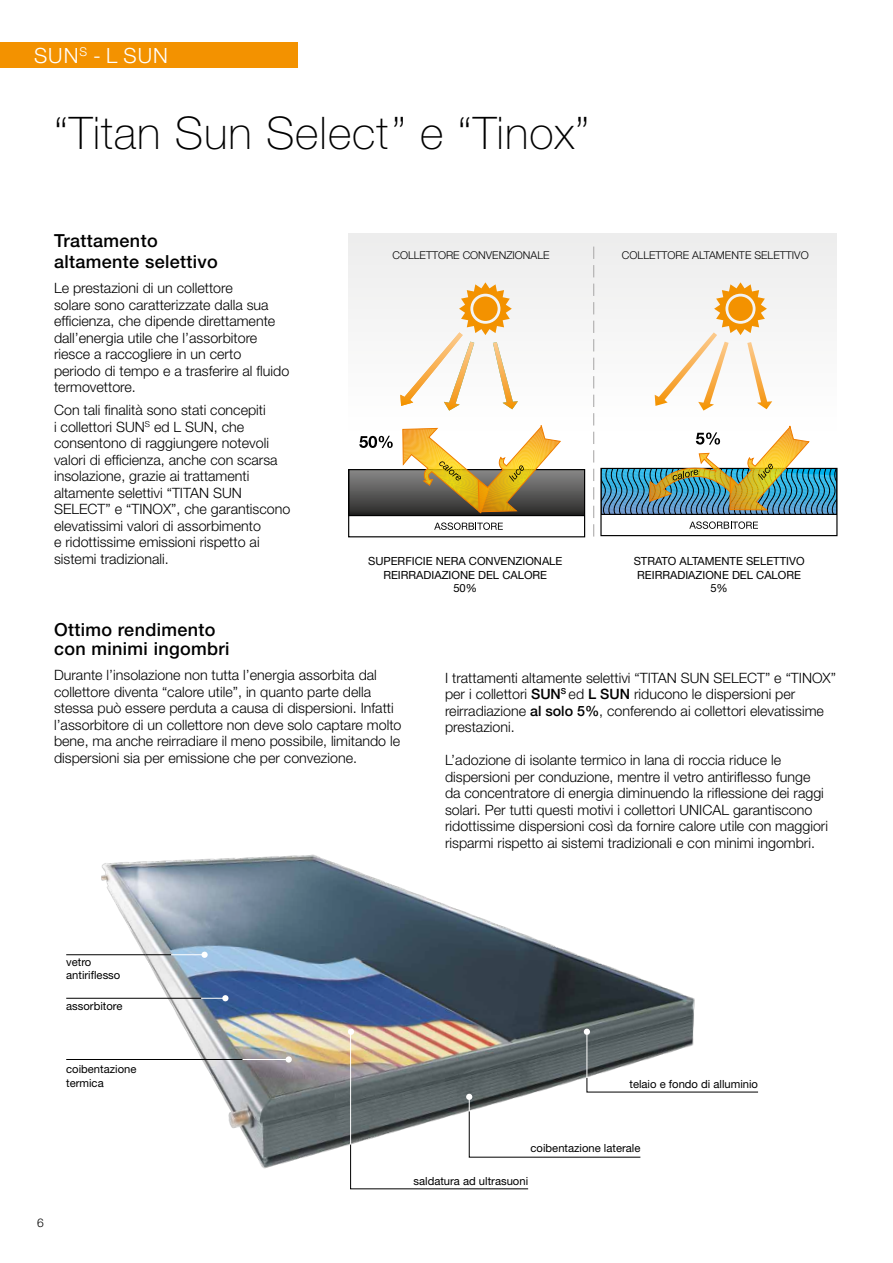
<style>
.page{position:relative;width:893px;height:1263px;background:#fff}
.page>*{position:absolute;margin:0;border:0;box-sizing:border-box;transform-origin:0 0}
.t1{font:100 45px "Helvetica Neue";letter-spacing:.02em;color:#000}
.t2{font:300 21px "Helvetica Neue";letter-spacing:.05em;color:#fff}
.t3{font:500 18px/21.6px "Helvetica Neue";letter-spacing:.02em;color:#000}
.t4{font:300 14.25px/16.5px "Helvetica Neue";color:#000}
.t5{font:300 12px "Helvetica Neue";color:#000}
.t6{font:11.25px/13.5px "Helvetica Neue";color:#000;text-align:center}
.t7{font:300 10.8px "Helvetica Neue";color:#000}
.s1{font-weight:500}
</style>
<div class="page">
<div style="left:0;top:42px;width:298px;height:26px;background:#f39200"></div>
<div style="left:348px;top:234px;width:489px;height:303px;background:linear-gradient(to right,#f2f2f2,#f3f3f3)"></div>
<svg style="left:593px;top:245px;width:1px;height:292px"></svg>
<div style="left:348px;top:469px;width:237px;height:68px;border:1px solid #000"></div>
<svg style="left:434px;top:522px;width:69px;height:8px"></svg>
<div style="left:600px;top:468px;width:237px;height:68px;border:1px solid #000"></div>
<svg style="left:689px;top:521px;width:69px;height:8px"></svg>
<svg style="left:349px;top:282px;width:236px;height:234px"></svg>
<div style="left:473px;top:296px;width:25px;height:25px;background:#f39200;border-radius:50%"></div>
<svg style="left:601px;top:282px;width:237px;height:233px"></svg>
<div style="left:728px;top:296px;width:25px;height:25px;background:#f39200;border-radius:50%"></div>
<img style="left:66px;top:854px;width:629px;height:336px">
<svg style="left:348px;top:1029px;width:6px;height:6px"></svg>
<hr style="left:66px;top:954px;width:79px;height:1px;background:#000">
<div style="left:201px;top:952px;width:7px;height:6px;background:#fff;border-radius:50%"></div>
<hr style="left:66px;top:998px;width:135px;height:1px;background:#000">
<hr style="left:66px;top:1059px;width:177px;height:1px;background:#000">
<svg style="left:286px;top:1056px;width:6px;height:6px"></svg>
<svg style="left:584px;top:1029px;width:6px;height:6px"></svg>
<hr style="left:587px;top:1034px;width:1px;height:44px;background:#fff">
<svg style="left:350px;top:1077px;width:409px;height:112px"></svg>
<hr style="left:350px;top:1032px;width:1px;height:112px;background:#fff">
<svg style="left:145px;top:954px;width:26px;height:1px"></svg>
<hr style="left:171px;top:954px;width:34px;height:1px;background:#fff">
<svg style="left:201px;top:995px;width:27px;height:6px"></svg>
<hr style="left:243px;top:1059px;width:46px;height:1px;background:#fff">
<h2 class="t2" style="left:34px;top:42px;width:135px">SUN<sup>S</sup> - L SUN</h2>
<h1 class="t1" style="left:54px;top:108px;width:537px">“Titan Sun Select” e “Tinox”</h1>
<p class="t3" style="left:54px;top:229px;width:165px">Trattamento altamente selettivo</p>
<p class="t4" style="left:54px;top:280px;width:237px">Le prestazioni di un collettore<br>solare sono caratterizzate dalla sua efficienza, che dipende direttamente dall’energia utile che l’assorbitore riesce a raccogliere in un certo periodo di tempo e a trasferire al fluido termovettore.</p>
<p class="t4" style="left:54px;top:402px;width:238px">Con tali finalità sono stati concepiti<br>i collettori SUN<sup>S</sup> ed L SUN, che consentono di raggiungere notevoli valori di efficienza, anche con scarsa insolazione, grazie ai trattamenti altamente selettivi “TITAN SUN SELECT” e “TINOX”, che garantiscono elevatissimi valori di assorbimento<br>e ridottissime emissioni rispetto ai sistemi tradizionali.</p>
<p class="t7" style="left:392px;top:248px;width:159px">COLLETTORE CONVENZIONALE</p>
<p class="t7" style="left:622px;top:248px;width:188px">COLLETTORE ALTAMENTE SELETTIVO</p>
<p class="t6" style="left:368px;top:554px;width:196px">SUPERFICIE NERA CONVENZIONALE<br>REIRRADIAZIONE DEL CALORE<br>50%</p>
<p class="t6" style="left:634px;top:554px;width:172px">STRATO ALTAMENTE SELETTIVO<br>REIRRADIAZIONE DEL CALORE<br>5%</p>
<p class="t3" style="left:54px;top:619px;width:177px;line-height:19.5px">Ottimo rendimento con minimi ingombri</p>
<p class="t4" style="left:54px;top:667px;width:349px">Durante l’insolazione non tutta l’energia assorbita dal collettore diventa “calore utile”, in quanto parte della stessa può essere perduta a causa di dispersioni. Infatti l’assorbitore di un collettore non deve solo captare molto bene, ma anche reirradiare il meno possibile, limitando le dispersioni sia per emissione che per convezione.</p>
<p class="t4" style="left:445px;top:669px;width:392px">I trattamenti altamente selettivi “TITAN SUN SELECT” e “TINOX” per i collettori <span class="s1">SUN</span><sup>S</sup> ed <span class="s1">L SUN</span> riducono le dispersioni per reirradiazione <span class="s1">al solo 5%</span>, conferendo ai collettori elevatissime prestazioni.</p>
<p class="t4" style="left:445px;top:751px;width:384px">L’adozione di isolante termico in lana di roccia riduce le dispersioni per conduzione, mentre il vetro antiriflesso funge da concentratore di energia diminuendo la riflessione dei raggi solari. Per tutti questi motivi i collettori UNICAL garantiscono ridottissime dispersioni così da fornire calore utile con maggiori risparmi rispetto ai sistemi tradizionali e con minimi ingombri.</p>
<p class="t6" style="left:66px;top:955px;width:56px;text-align:left">vetro antiriflesso</p>
<p class="t6" style="left:66px;top:999px;width:58px">assorbitore</p>
<p class="t6" style="left:66px;top:1062px;width:72px;text-align:left">coibentazione termica</p>
<p class="t5" style="left:37px;top:1216px;width:8px">6</p>
<p class="t6" style="left:629px;top:1077px;width:130px">telaio e fondo di alluminio</p>
<p class="t6" style="left:531px;top:1141px;width:111px">coibentazione laterale</p>
<p class="t6" style="left:414px;top:1174px;width:116px">saldatura ad ultrasuoni</p>
</div>
